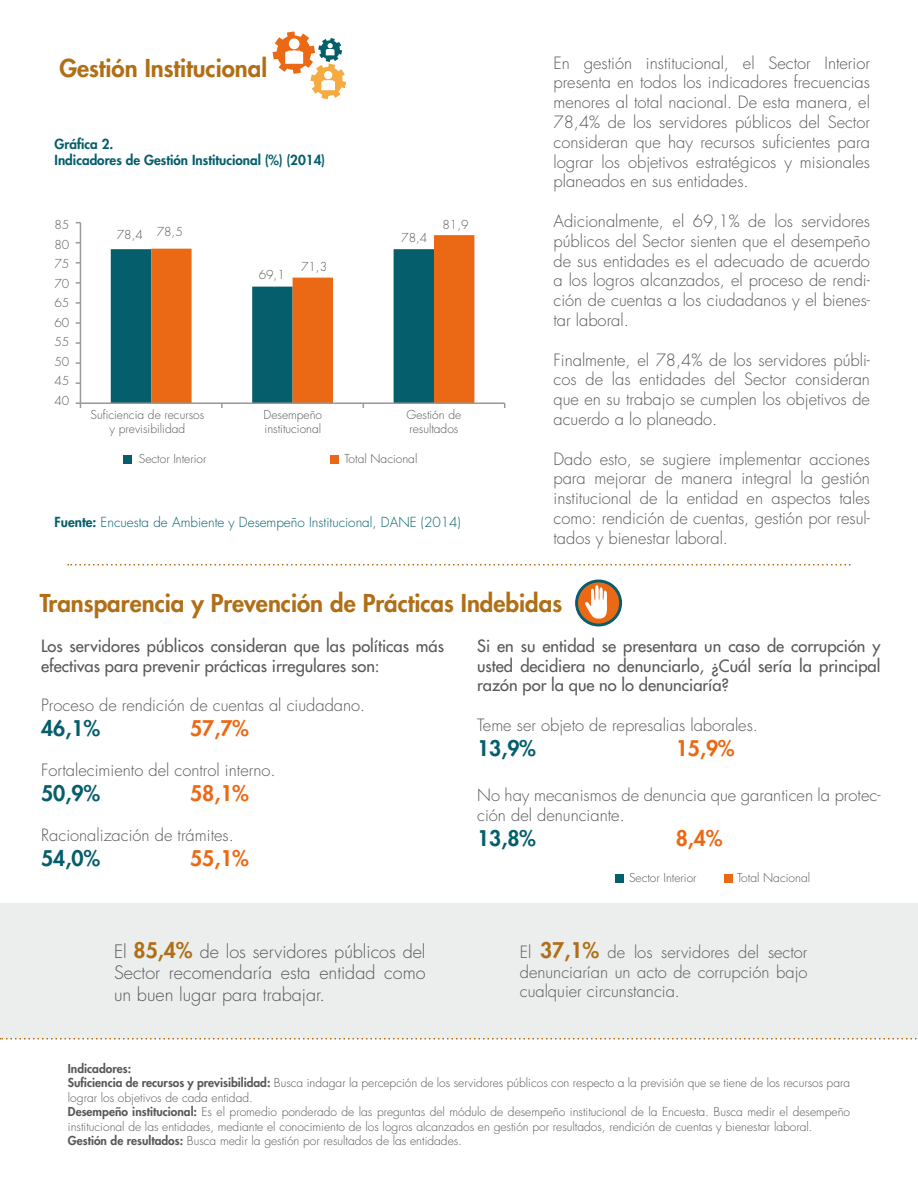
<style>
.page{position:relative;width:918px;height:1188px;background:#fff}
.page>*{position:absolute;margin:0;border:0;box-sizing:border-box;transform-origin:0 0}
.t1{font:800 24px "Futura Std";color:#b06f16}
.t2{font:800 21px "Futura Std";color:#055e6b}
.t3{font:800 21px "Futura Std";color:#eb6915}
.t4{font:300 18px/21.6px "Futura Std";color:#58585a;text-align:justify}
.t5{font:300 16.5px/19.8px "Futura Std";color:#58585a;text-align:justify}
.t6{font:500 16.5px/19.8px "Futura Std";color:#58585a}
.t7{font:300 13.5px "Futura Std";color:#055e6b}
.t8{font:800 13.5px/16.2px "Futura Std";color:#055e6b}
.t9{font:300 12px/19.5px "Futura Std";color:#58585a}
.s1{font-weight:800}
.s2{font-weight:800;font-size:21px;color:#b06f16}
</style>
<div class="page">
<div style="left:0;top:903px;width:918px;height:136px;background:#eceded"></div>
<svg style="left:68px;top:564px;width:782px;height:2px"></svg>
<svg style="left:0;top:1038px;width:916px;height:2px"></svg>
<div style="left:111px;top:249px;width:40px;height:153px;background:#055e6b"></div>
<svg style="left:151px;top:235px;width:323px;height:167px"></svg>
<hr style="left:80px;top:223px;width:1px;height:180px;background:#989998">
<hr style="left:80px;top:402px;width:425px;height:2px;background:#989998">
<svg style="left:76px;top:402px;width:5px;height:6px"></svg>
<div style="left:123px;top:455px;width:8px;height:9px;background:#055e6b"></div>
<div style="left:330px;top:455px;width:9px;height:9px;background:#eb6915"></div>
<div style="left:615px;top:874px;width:9px;height:8px;background:#055e6b"></div>
<div style="left:724px;top:874px;width:9px;height:8px;background:#eb6915"></div>
<svg style="left:273px;top:31px;width:73px;height:68px"></svg>
<svg style="left:575px;top:580px;width:47px;height:46px"></svg>
<div style="left:578px;top:582px;width:41px;height:42px;background:#eb6915;border-radius:50%"></div>
<svg style="left:583px;top:584px;width:26px;height:35px"></svg>
<h1 class="t1" style="left:59px;top:53px;width:209px">Gestión Institucional</h1>
<p class="t5" style="left:554px;top:53px;width:318px">En gestión institucional, el Sector Interior presenta en todos los indicadores frecuencias menores al total nacional. De esta manera, el 78,4% de los servidores públicos del Sector consideran que hay recursos suficientes para lograr los objetivos estratégicos y misionales planeados en sus entidades.</p>
<p class="t5" style="left:554px;top:212px;width:318px">Adicionalmente, el 69,1% de los servidores públicos del Sector sienten que el desempeño de sus entidades es el adecuado de acuerdo a los logros alcanzados, el proceso de rendi&shy;ción de cuentas a los ciudadanos y el bienes&shy;tar laboral.</p>
<p class="t5" style="left:554px;top:350px;width:318px">Finalmente, el 78,4% de los servidores públi&shy;cos de las entidades del Sector consideran que en su trabajo se cumplen los objetivos de acuerdo a lo planeado.</p>
<p class="t5" style="left:554px;top:449px;width:318px">Dado esto, se sugiere implementar acciones para mejorar de manera integral la gestión institucional de la entidad en aspectos tales como: rendición de cuentas, gestión por resul&shy;tados y bienestar laboral.</p>
<p class="t8" style="left:55px;top:136px;width:272px">Gráfica 2.<br>Indicadores de Gestión Institucional (%) (2014)</p>
<p class="t9" style="left:442px;top:216px;width:28px">81,9</p>
<p class="t9" style="left:54px;top:216px;width:16px;text-align:justify">85<br>80<br>75<br>70<br>65<br>60<br>55<br>50<br>45<br>40</p>
<p class="t9" style="left:157px;top:222px;width:28px">78,5</p>
<p class="t9" style="left:117px;top:225px;width:28px">78,4</p>
<p class="t9" style="left:401px;top:228px;width:28px">78,4</p>
<p class="t9" style="left:301px;top:257px;width:28px">71,3</p>
<p class="t9" style="left:259px;top:265px;width:28px">69,1</p>
<p class="t9" style="left:91px;top:408px;width:115px;line-height:14.4px;text-align:center">Suficiencia de recursos y previsibilidad</p>
<p class="t9" style="left:264px;top:408px;width:60px;line-height:14.4px">Desempeño institucional</p>
<p class="t9" style="left:407px;top:408px;width:56px;line-height:14.4px">Gestión de resultados</p>
<p class="t9" style="left:139px;top:450px;width:69px">Sector Interior</p>
<p class="t9" style="left:344px;top:450px;width:75px">Total Nacional</p>
<p class="t7" style="left:55px;top:514px;width:408px"><span class="s1">Fuente:</span> Encuesta de Ambiente y Desempeño Institucional, DANE (2014)</p>
<h1 class="t1" style="left:40px;top:588px;width:524px">Transparencia y Prevención de Prácticas Indebidas</h1>
<p class="t6" style="left:41px;top:636px;width:404px">Los servidores públicos consideran que las políticas más efectivas para prevenir prácticas irregulares son:</p>
<p class="t5" style="left:41px;top:696px;width:326px">Proceso de rendición de cuentas al ciudadano.</p>
<p class="t2" style="left:41px;top:715px;width:60px">46,1%</p>
<p class="t3" style="left:190px;top:715px;width:60px">57,7%</p>
<p class="t5" style="left:41px;top:761px;width:236px">Fortalecimiento del control interno.</p>
<p class="t2" style="left:41px;top:780px;width:60px">50,9%</p>
<p class="t3" style="left:190px;top:780px;width:60px">58,1%</p>
<p class="t5" style="left:41px;top:825px;width:194px">Racionalización de trámites.</p>
<p class="t2" style="left:41px;top:845px;width:60px">54,0%</p>
<p class="t3" style="left:190px;top:845px;width:60px">55,1%</p>
<p class="t6" style="left:477px;top:636px;width:405px;text-align:justify">Si en su entidad se presentara un caso de corrupción y usted decidiera no denunciarlo, ¿Cuál sería la principal razón por la que no lo denunciaría?</p>
<p class="t5" style="left:477px;top:716px;width:282px">Teme ser objeto de represalias laborales.</p>
<p class="t2" style="left:477px;top:735px;width:60px">13,9%</p>
<p class="t3" style="left:676px;top:735px;width:60px">15,9%</p>
<p class="t5" style="left:477px;top:786px;width:405px">No hay mecanismos de denuncia que garanticen la protec&shy;ción del denunciante.</p>
<p class="t2" style="left:477px;top:825px;width:60px">13,8%</p>
<p class="t3" style="left:676px;top:825px;width:48px">8,4%</p>
<p class="t9" style="left:629px;top:868px;width:69px">Sector Interior</p>
<p class="t9" style="left:737px;top:868px;width:75px">Total Nacional</p>
<p class="t4" style="left:114px;top:941px;width:313px">El <span class="s2">85,4%</span> de los servidores públicos del Sector recomendaría esta entidad como un buen lugar para trabajar.</p>
<p class="t5" style="left:520px;top:942px;width:289px">El <span class="s2">37,1%</span> de los servidores del sector denunciarían un acto de corrupción bajo cualquier circunstancia.</p>
<p class="t9" style="left:68px;top:1062px;width:784px;line-height:14.4px"><span class="s1">Indicadores:<br>Suficiencia de recursos y previsibilidad:</span> Busca indagar la percepción de los servidores públicos con respecto a la previsión que se tiene de los recursos para lograr los objetivos de cada entidad.<br><span class="s1">Desempeño institucional:</span> Es el promedio ponderado de las preguntas del módulo de desempeño institucional de la Encuesta. Busca medir el desempeño institucional de las entidades, mediante el conocimiento de los logros alcanzados en gestión por resultados, rendición de cuentas y bienestar laboral.<br><span class="s1">Gestión de resultados:</span> Busca medir la gestión por resultados de las entidades.</p>
</div>
